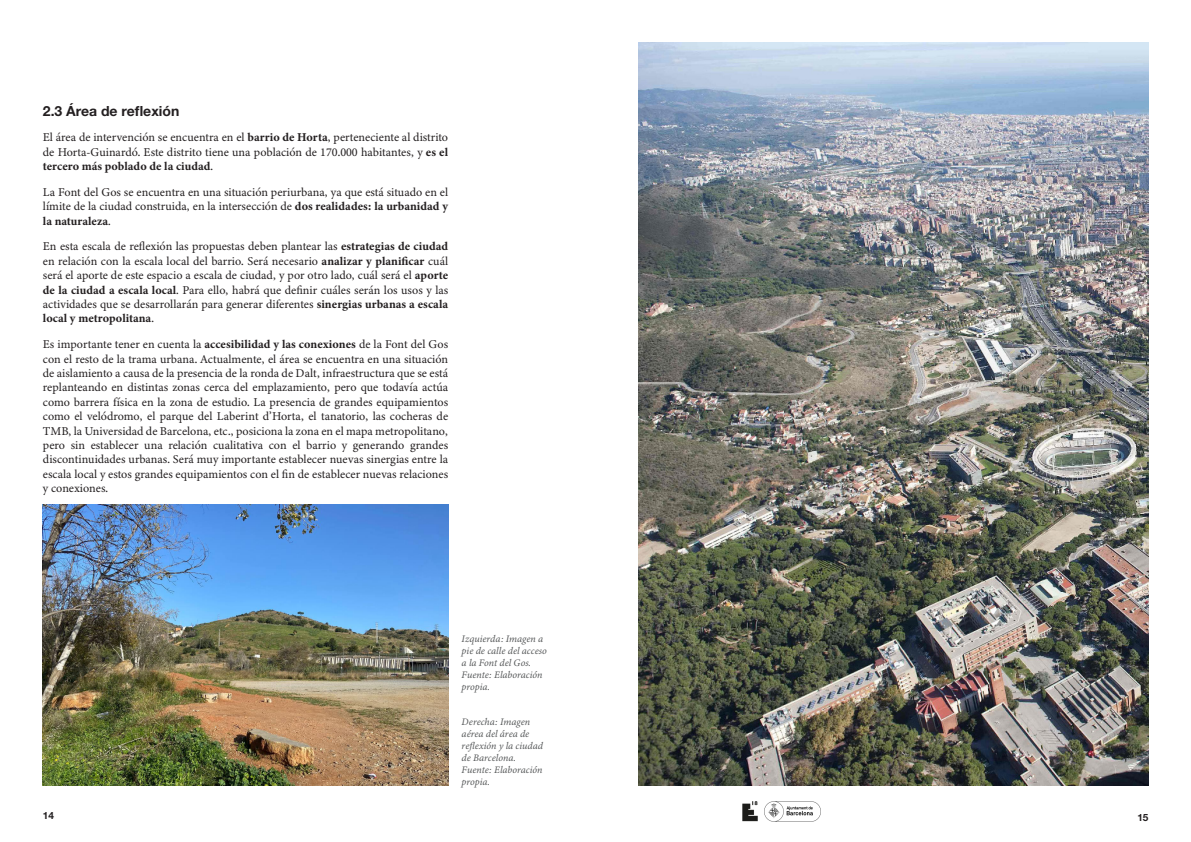
<style>
.page{position:relative;width:1191px;height:842px;background:#fff}
.page>*{position:absolute;margin:0;border:0;box-sizing:border-box;transform-origin:0 0}
.t1{font:700 14px "Helvetica Neue LT Std";color:#231f20}
.t2{font:12px/14.4px "Minion Variable Concept";letter-spacing:.015em;color:#231f20;text-align:justify}
.t3{font:italic 10px/12px "Minion Variable Concept";color:#57595a}
.t4{font:700 10px "Helvetica Neue LT Std";color:#231f20}
</style>
<div class="page">
<img style="left:638px;top:43px;width:510px;height:742px">
<img style="left:43px;top:505px;width:405px;height:280px">
<img style="left:764px;top:801px;width:56px;height:20px">
<img style="left:743px;top:801px;width:15px;height:20px">
<p class="t1" style="left:43px;top:102px;width:138px">2.3 Área de reflexión</p>
<p class="t2" style="left:43px;top:130px;width:407px">El área de intervención se encuentra en el barrio de Horta, perteneciente al distrito de Horta-Guinardó. Este distrito tiene una población de 170.000 habitantes, y es el tercero más poblado de la ciudad.</p>
<p class="t2" style="left:43px;top:185px;width:407px">La Font del Gos se encuentra en una situación periurbana, ya que está situado en el límite de la ciudad construida, en la intersección de dos realidades: la urbanidad y la naturaleza.</p>
<p class="t2" style="left:43px;top:239px;width:407px">En esta escala de reflexión las propuestas deben plantear las estrategias de ciudad en relación con la escala local del barrio. Será necesario analizar y planificar cuál será el aporte de este espacio a escala de ciudad, y por otro lado, cuál será el aporte de la ciudad a escala local. Para ello, habrá que definir cuáles serán los usos y las actividades que se desarrollarán para generar diferentes sinergias urbanas a escala local y metropolitana.</p>
<p class="t2" style="left:43px;top:337px;width:407px">Es importante tener en cuenta la accesibilidad y las conexiones de la Font del Gos con el resto de la trama urbana. Actualmente, el área se encuentra en una situación de aislamiento a causa de la presencia de la ronda de Dalt, infraestructura que se está replanteando en distintas zonas cerca del emplazamiento, pero que todavía actúa como barrera física en la zona de estudio. La presencia de grandes equipamientos como el velódromo, el parque del Laberint d’Horta, el tanatorio, las cocheras de TMB, la Universidad de Barcelona, etc., posiciona la zona en el mapa metropolitano, pero sin establecer una relación cualitativa con el barrio y generando grandes discontinuidades urbanas. Será muy importante establecer nuevas sinergias entre la escala local y estos grandes equipamientos con el fin de establecer nuevas relaciones y conexiones.</p>
<p class="t3" style="left:461px;top:632px;width:87px">Izquierda: Imagen a pie de calle del acceso a la Font del Gos.</p>
<p class="t3" style="left:461px;top:668px;width:82px">Fuente: Elaboración propia.</p>
<p class="t3" style="left:461px;top:716px;width:83px">Derecha: Imagen aérea del área de reflexión y la ciudad de Barcelona.</p>
<p class="t3" style="left:461px;top:764px;width:82px">Fuente: Elaboración propia.</p>
<p class="t4" style="left:43px;top:809px;width:13px">14</p>
<p class="t4" style="left:1137px;top:811px;width:13px">15</p>
</div>
